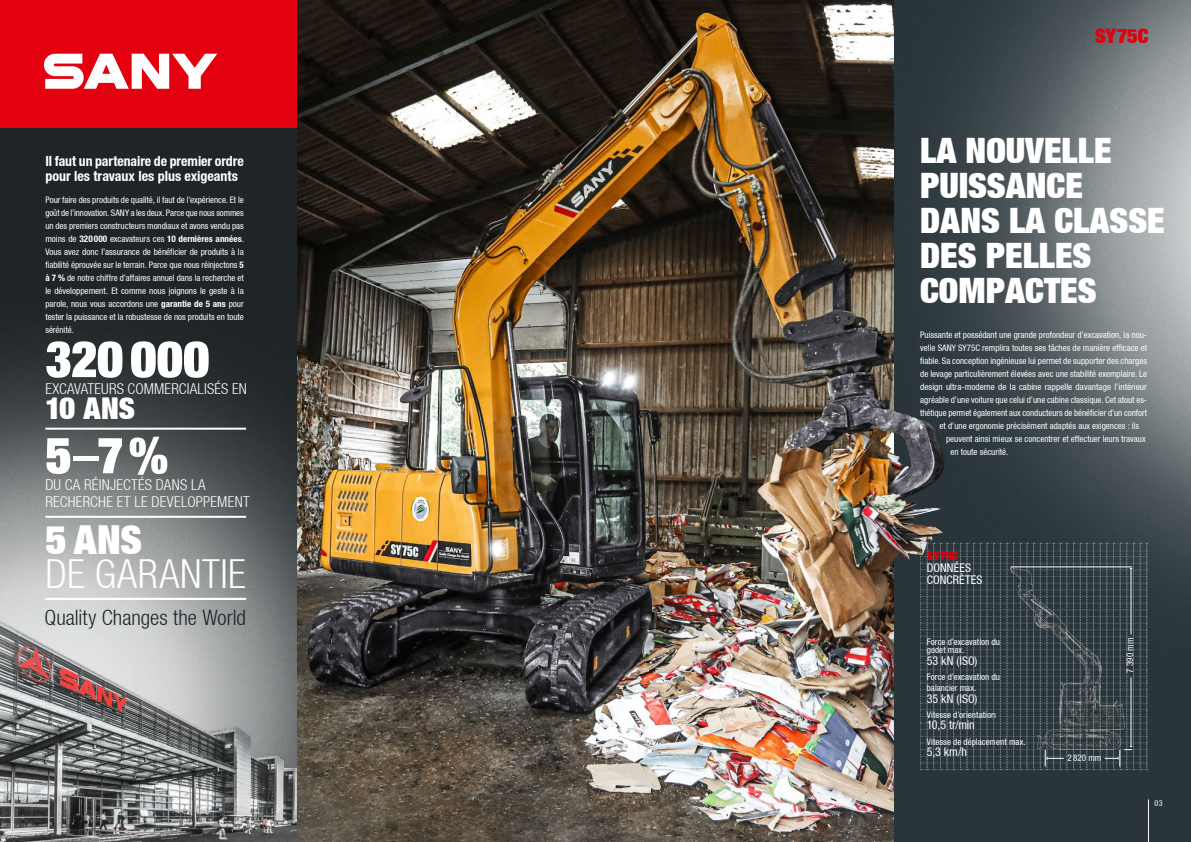
<style>
.page{position:relative;width:1191px;height:842px;background:#fff}
.page>*{position:absolute;margin:0;border:0;box-sizing:border-box;transform-origin:0 0}
.t1{font:900 50px "Context Reprise Extra Black S Si Extra";letter-spacing:.005em;color:#fff}
.t2{font:700 40px "Context Reprise Light Cond S Si";letter-spacing:.015em;color:#fff}
.t3{font:900 40px "Context Reprise Extra Black S Si Extra";color:#fff}
.t4{font:900 35px/35px "Context Reprise Extra Black S Si Extra";color:#fff}
.t5{font:900 30px "Context Reprise Extra Black S Si Extra";color:#fff}
.t6{font:700 21.3px "Context Reprise Light Cond S Si";color:#1f2527}
.t7{font:900 20px "Context Reprise Extra Black S Si Extra";color:#e3000f}
.t8{font:700 15px/17px "Context Reprise Light Cond S Si";letter-spacing:.015em;color:#fff}
.t9{font:700 condensed 14px/15px "Context Reprise Condensed S Si";letter-spacing:-.005em;color:#fff}
.t10{font:12px/12px "Context Reprise Condensed S Si Condensed";letter-spacing:.01em;color:#fff}
.t11{font:900 12px "Context Reprise Extra Black S Si Extra";letter-spacing:-.005em;color:#e3000f}
.t12{font:9px/13px "Context Reprise Condensed S Si Condensed";color:#fff}
.t13{font:700 condensed 9px "Context Reprise Condensed S Si";letter-spacing:.005em;color:#fff}
.t14{font:8px "Context Reprise Condensed S Si Condensed";color:#fff}
.s1{font-family:"Context Reprise Condensed S Si Condensed";font-weight:400;font-stretch:normal}
.s2{font-family:"Context Reprise Condensed S Si";font-weight:700;font-stretch:condensed}
.s3{font-size:30px}
</style>
<div class="page">
<img style="left:1044px;top:0;width:147px;height:834px">
<img style="left:0;top:128px;width:298px;height:481px">
<div style="left:0;top:0;width:298px;height:128px;background:#e3000f"></div>
<svg style="left:44px;top:54px;width:173px;height:35px"></svg>
<img style="left:0;top:609px;width:298px;height:233px">
<hr style="left:45px;top:428px;width:201px;height:2px;background:#fff">
<hr style="left:45px;top:516px;width:201px;height:2px;background:#fff">
<img style="left:298px;top:0;width:406px;height:842px">
<img style="left:704px;top:0;width:340px;height:842px">
<svg style="left:920px;top:543px;width:227px;height:227px;background:#364248"></svg>
<hr style="left:45px;top:598px;width:201px;height:2px;background:#fff">
<img style="left:994px;top:544px;width:150px;height:221px">
<hr style="left:1148px;top:799px;width:1px;height:43px;background:#fff">
<h3 class="t9" style="left:45px;top:154px;width:200px">Il faut un partenaire de premier ordre pour les travaux les plus exigeants</h3>
<p class="t12" style="left:45px;top:193px;width:200px;text-align:justify">Pour faire des produits de qualité, il faut de l’expérience. Et le goût de l’innovation. SANY a les deux. Parce que nous sommes un des premiers constructeurs mondiaux et avons vendu pas</p>
<p class="t13" style="left:45px;top:233px;width:200px"><span class="s1">moins de</span> 320000 <span class="s1">excavateurs ces</span> 10 dernières années<span class="s1">.</span></p>
<p class="t12" style="left:45px;top:245px;width:200px;text-align:justify">Vous avez donc l’assurance de bénéficier de produits à la fiabilité éprouvée sur le terrain. Parce que nous réinjectons <span class="s2">5 à 7 %</span> de notre chiffre d’affaires annuel dans la recherche et le développement. Et comme nous joignons le geste à la parole, nous vous accordons une <span class="s2">garantie de 5 ans</span> pour tester la puissance et la robustesse de nos produits en toute sérénité.</p>
<h1 class="t1" style="left:45px;top:327px;width:165px">320 000</h1>
<h3 class="t8" style="left:45px;top:380px;width:203px">EXCAVATEURS COMMERCIALISÉS EN</h3>
<h3 class="t5" style="left:45px;top:389px;width:91px">10 ANS</h3>
<h1 class="t1" style="left:45px;top:423px;width:124px">5<span class="s3">–</span>7%</h1>
<h3 class="t8" style="left:45px;top:476px;width:206px">DU CA RÉINJECTÉS DANS LA<br>RECHERCHE ET LE DEVELOPPEMENT</h3>
<h2 class="t3" style="left:45px;top:514px;width:98px">5 ANS</h2>
<h2 class="t2" style="left:45px;top:551px;width:202px">DE GARANTIE</h2>
<h3 class="t6" style="left:44px;top:604px;width:203px">Quality Changes the World</h3>
<h3 class="t7" style="left:1095px;top:22px;width:55px">SY75C</h3>
<h3 class="t4" style="left:920px;top:132px;width:246px">LA NOUVELLE<br>PUISSANCE<br>DANS LA CLASSE<br>DES PELLES<br>COMPACTES</h3>
<p class="t12" style="left:920px;top:328px;width:228px">Puissante et possédant une grande profondeur d’excavation, la nou-</p>
<p class="t12" style="left:920px;top:341px;width:228px">velle SANY SY75C remplira toutes ses tâches de manière efficace et</p>
<p class="t12" style="left:920px;top:354px;width:228px">fiable. Sa conception ingénieuse lui permet de supporter des charges</p>
<p class="t12" style="left:920px;top:367px;width:228px">de levage particulièrement élevées avec une stabilité exemplaire. Le</p>
<p class="t12" style="left:920px;top:380px;width:228px">design ultra-moderne de la cabine rappelle davantage l’intérieur</p>
<p class="t12" style="left:920px;top:393px;width:228px">agréable d’une voiture que celui d’une cabine classique. Cet atout es-</p>
<p class="t12" style="left:920px;top:406px;width:228px">thétique permet également aux conducteurs de bénéficier d’un confort</p>
<p class="t12" style="left:939px;top:419px;width:201px">et d’une ergonomie précisément adaptés aux exigences : ils</p>
<p class="t12" style="left:946px;top:432px;width:201px">peuvent ainsi mieux se concentrer et effectuer leurs travaux</p>
<p class="t12" style="left:950px;top:445px;width:59px">en toute sécurité.</p>
<h3 class="t11" style="left:926px;top:548px;width:33px">SY75C</h3>
<h3 class="t10" style="left:926px;top:561px;width:57px">DONNÉES<br>CONCRÈTES</h3>
<p class="t12" style="left:926px;top:638px;width:75px;line-height:8px">Force d’excavation du godet max.</p>
<h3 class="t10" style="left:926px;top:654px;width:52px">53 kN (ISO)</h3>
<p class="t12" style="left:926px;top:671px;width:75px;line-height:11.3px">Force d’excavation du balancier max.</p>
<h3 class="t10" style="left:926px;top:692px;width:52px">35 kN (ISO)</h3>
<p class="t12" style="left:926px;top:708px;width:70px">Vitesse d’orientation</p>
<h3 class="t10" style="left:926px;top:719px;width:50px">10,5 tr/min</h3>
<p class="t12" style="left:926px;top:735px;width:100px">Vitesse de déplacement max.</p>
<h3 class="t10" style="left:926px;top:745px;width:42px">5,3 km/h</h3>
<p class="t12" style="left:1123px;top:673px;width:37px;rotate:-90deg">7 390 mm</p>
<p class="t12" style="left:1067px;top:752px;width:35px">2 820 mm</p>
<p class="t14" style="left:1154px;top:798px;width:9px">03</p>
</div>
